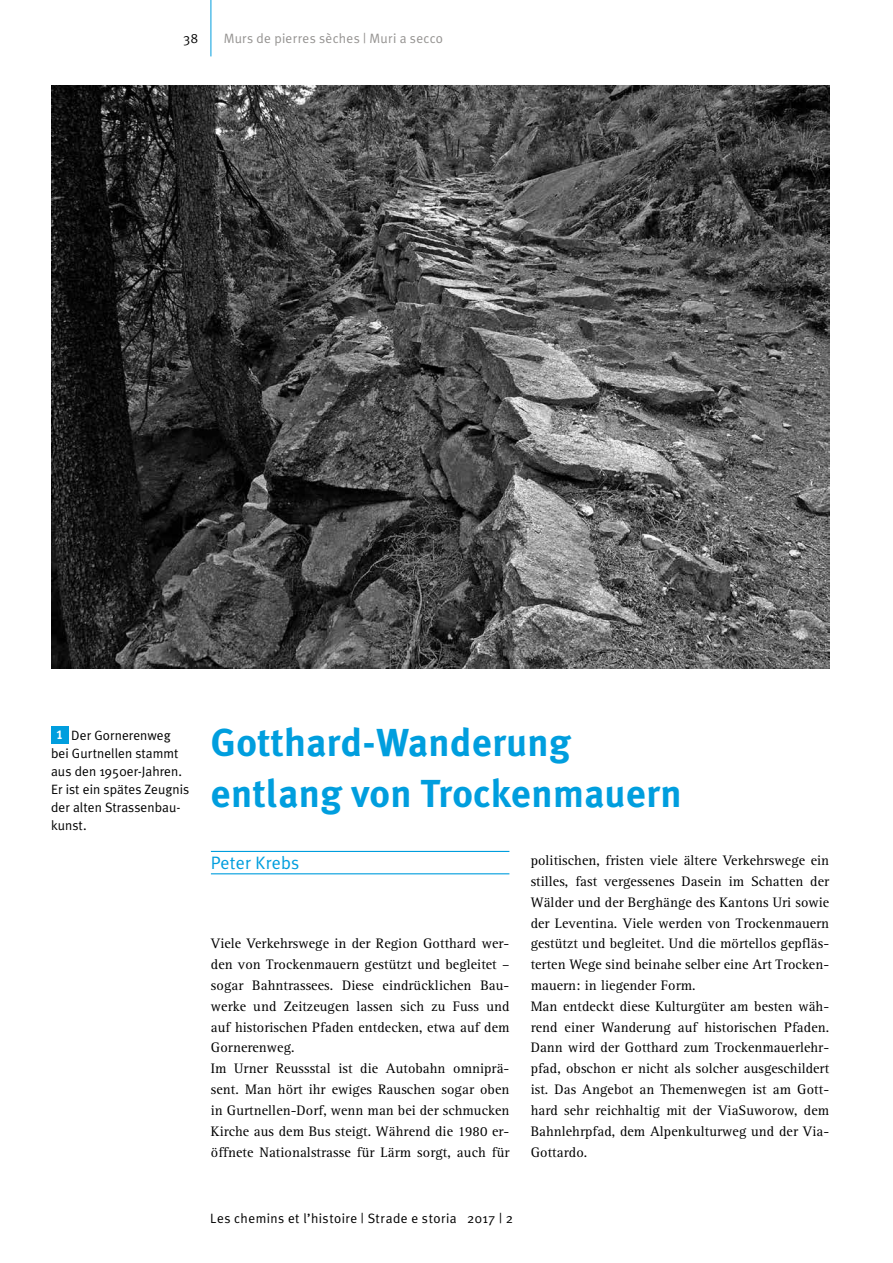
<style>
.page{position:relative;width:893px;height:1263px;background:#fff}
.page>*{position:absolute;margin:0;border:0;box-sizing:border-box;transform-origin:0 0}
.t1{font:700 39px/51px "Meta Plus";letter-spacing:.01em;color:#009ede}
.t2{font:18px "Meta Plus Normal";letter-spacing:.01em;color:#009ede}
.t3{font:14.25px/20.9px "Rotis Serif";letter-spacing:.005em;color:#000}
.t4{font:13.5px/18px "Meta Plus Normal";letter-spacing:.005em;color:#000}
.t5{font:13.5px "Meta Plus Normal";letter-spacing:.035em;color:#000}
.t6{font:13.5px "Meta Plus Normal";letter-spacing:.02em;color:#959391}
.s1{font-family:"Meta Plus Bold Caps";font-size:12.75px;color:#fff}
</style>
<div class="page">
<hr style="left:210px;top:0;width:1px;height:56px;background:#009ede">
<img style="left:51px;top:85px;width:778px;height:584px">
<hr style="left:211px;top:851px;width:298px;height:1px;background:#009ede">
<hr style="left:211px;top:873px;width:298px;height:1px;background:#009ede">
<div style="left:51px;top:726px;width:17px;height:17px;background:#009ede"></div>
<p class="t4" style="left:183px;top:29px;width:16px">38</p>
<p class="t6" style="left:224px;top:30px;width:221px">Murs de pierres sèches | Muri a secco</p>
<p class="t4" style="left:51px;top:726px;width:140px;text-indent:5px"><span class="s1">1</span> Der Gornerenweg bei Gurtnellen stammt aus den 1950er-Jahren.<br>Er ist ein spätes Zeugnis der alten Strassenbau&shy;kunst.</p>
<h1 class="t1" style="left:211px;top:716px;width:472px">Gotthard-Wanderung entlang von Trockenmauern</h1>
<p class="t2" style="left:211px;top:852px;width:90px">Peter Krebs</p>
<p class="t3" style="left:211px;top:933px;width:300px">Viele Verkehrswege in der Region Gotthard wer&shy;den von Trockenmauern gestützt und begleitet – sogar Bahntrassees. Diese eindrücklichen Bau&shy;werke und Zeitzeugen lassen sich zu Fuss und auf historischen Pfaden entdecken, etwa auf dem Gornerenweg.<br>Im Urner Reussstal ist die Autobahn omniprä&shy;sent. Man hört ihr ewiges Rauschen sogar oben in Gurtnellen-Dorf, wenn man bei der schmucken Kirche aus dem Bus steigt. Während die 1980 er&shy;öffnete Nationalstrasse für Lärm sorgt, auch für</p>
<p class="t3" style="left:531px;top:850px;width:300px">politischen, fristen viele ältere Verkehrswege ein stilles, fast vergessenes Dasein im Schatten der Wälder und der Berghänge des Kantons Uri sowie der Leventina. Viele werden von Trockenmauern gestützt und begleitet. Und die mörtellos gepfläs&shy;terten Wege sind beinahe selber eine Art Trocken&shy;mauern: in liegender Form.<br>Man entdeckt diese Kulturgüter am besten wäh&shy;rend einer Wanderung auf historischen Pfaden.<br>Dann wird der Gotthard zum Trockenmauerlehr&shy;pfad, obschon er nicht als solcher ausgeschildert ist. Das Angebot an Themenwegen ist am Gott&shy;hard sehr reichhaltig mit der ViaSuworow, dem Bahnlehrpfad, dem Alpenkulturweg und der Via-Gottardo.</p>
<p class="t5" style="left:210px;top:1210px;width:304px">Les chemins et l’histoire | Strade e storia 2017 | 2</p>
</div>
